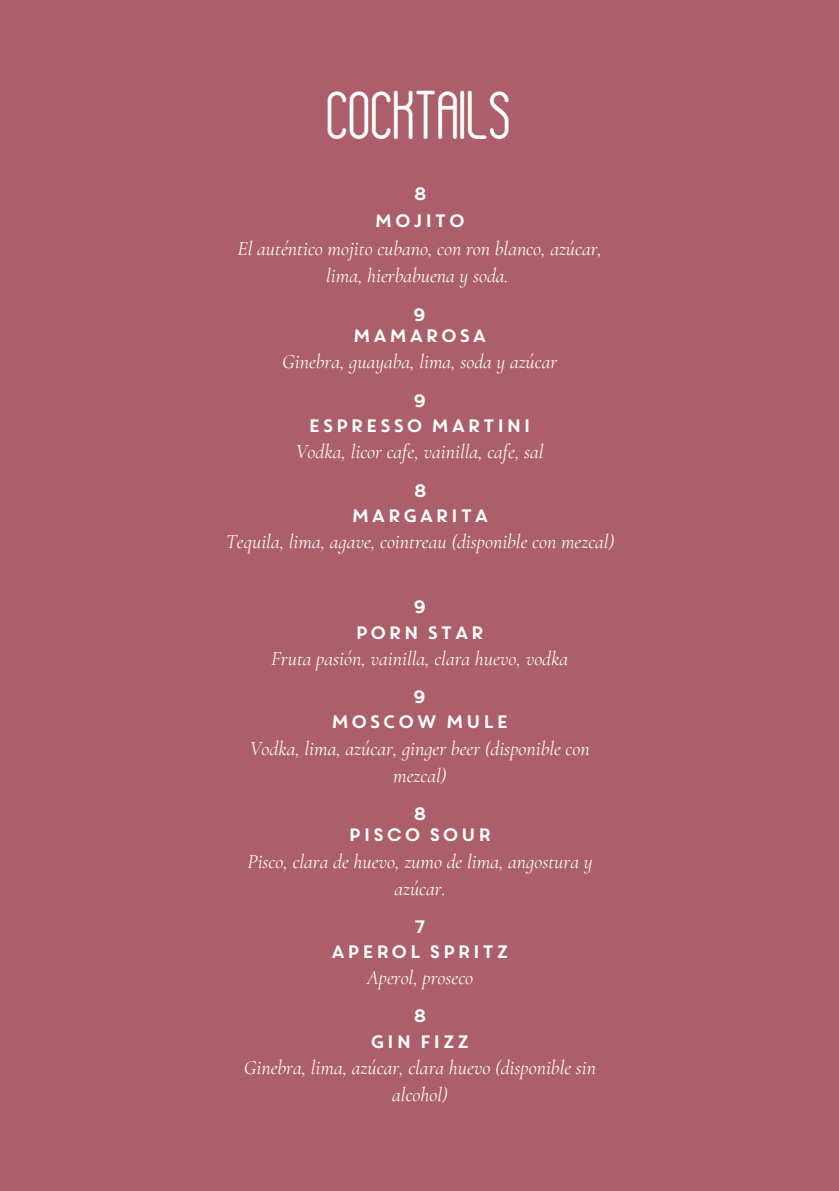
<style>
.page{position:relative;width:839px;height:1191px;background:#fff}
.page>*{position:absolute;margin:0;border:0;box-sizing:border-box;transform-origin:0 0}
.t1{font:46.2px "Havana Rounded";color:#fff}
.t2{font:italic 20px/27px "Cormorant Infant";color:#fff;text-align:center}
.t3{font:18px "Core Circus";color:#fff}
</style>
<div class="page">
<div style="left:0;top:0;width:838px;height:1191px;background:#ac5e6a"></div>
<p class="t1" style="left:328px;top:105px;width:186px">COCKTAILS</p>
<p class="t3" style="left:412px;top:181px;width:17px">8</p>
<p class="t3" style="left:373px;top:208px;width:94px">MOJITO</p>
<p class="t2" style="left:237px;top:235px;width:366px">El auténtico mojito cubano, con ron blanco, azúcar, lima, hierbabuena y soda.</p>
<p class="t3" style="left:411px;top:302px;width:17px">9</p>
<p class="t3" style="left:352px;top:323px;width:137px">MAMAROSA</p>
<p class="t2" style="left:282px;top:349px;width:276px">Ginebra, guayaba, lima, soda y azúcar</p>
<p class="t3" style="left:412px;top:388px;width:17px">9</p>
<p class="t3" style="left:307px;top:413px;width:226px">ESPRESSO MARTINI</p>
<p class="t2" style="left:296px;top:438px;width:249px">Vodka, licor cafe, vainilla, cafe, sal</p>
<p class="t3" style="left:412px;top:477px;width:17px">8</p>
<p class="t3" style="left:350px;top:503px;width:141px">MARGARITA</p>
<p class="t2" style="left:226px;top:528px;width:390px">Tequila, lima, agave, cointreau (disponible con mezcal)</p>
<p class="t3" style="left:412px;top:594px;width:17px">9</p>
<p class="t3" style="left:354px;top:620px;width:132px">PORN STAR</p>
<p class="t2" style="left:271px;top:645px;width:298px">Fruta pasión, vainilla, clara huevo, vodka</p>
<p class="t3" style="left:411px;top:684px;width:17px">9</p>
<p class="t3" style="left:330px;top:709px;width:181px">MOSCOW MULE</p>
<p class="t2" style="left:250px;top:735px;width:341px">Vodka, lima, azúcar, ginger beer (disponible con mezcal)</p>
<p class="t3" style="left:412px;top:801px;width:17px">8</p>
<p class="t3" style="left:347px;top:822px;width:146px">PISCO SOUR</p>
<p class="t2" style="left:247px;top:848px;width:346px">Pisco, clara de huevo, zumo de lima, angostura y azúcar.</p>
<p class="t3" style="left:413px;top:914px;width:16px">7</p>
<p class="t3" style="left:330px;top:939px;width:181px">APEROL SPRITZ</p>
<p class="t2" style="left:367px;top:964px;width:108px">Aperol, proseco</p>
<p class="t3" style="left:412px;top:1003px;width:17px">8</p>
<p class="t3" style="left:369px;top:1029px;width:103px">GIN FIZZ</p>
<p class="t2" style="left:244px;top:1054px;width:354px">Ginebra, lima, azúcar, clara huevo (disponible sin alcohol)</p>
</div>
